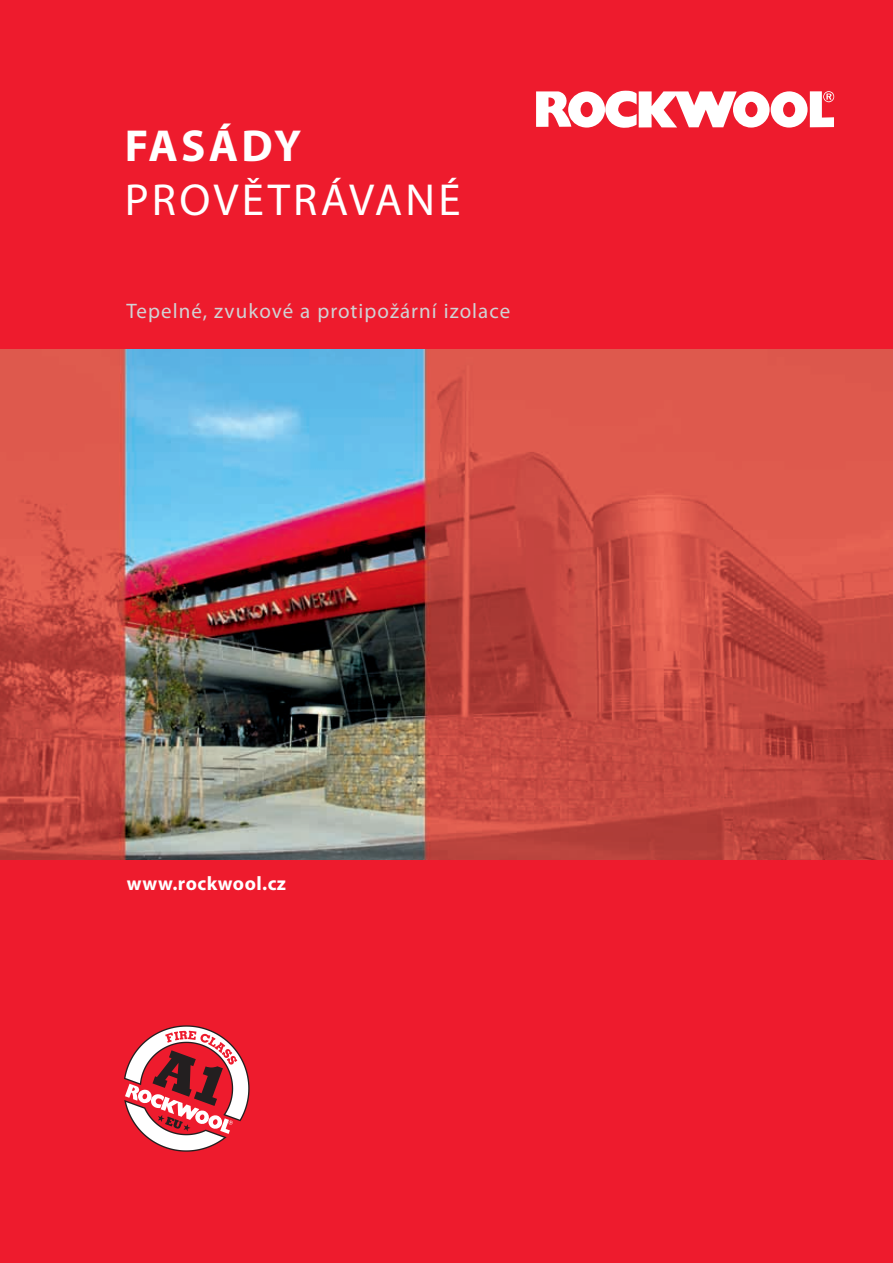
<style>
.page{position:relative;width:893px;height:1263px;background:#ee1b2d}
.page>*{position:absolute;margin:0;border:0;box-sizing:border-box;transform-origin:0 0}
.t1{font:45px "Myriad Pro";letter-spacing:.07em;color:#fff}
.t2{font:700 45px "Myriad Pro";letter-spacing:.07em;color:#fff}
.t3{font:21px "Myriad Pro";letter-spacing:.05em;color:#d1d2d4}
.t4{font:700 19.5px "Myriad Pro";letter-spacing:.025em;color:#fff}
</style>
<div class="page">
<svg style="left:536px;top:91px;width:298px;height:37px"></svg>
<img style="left:0;top:349px;width:893px;height:510px">
<svg style="left:124px;top:1025px;width:126px;height:127px"></svg>
<h1 class="t2" style="left:125px;top:116px;width:178px">FASÁDY</h1>
<h1 class="t1" style="left:125px;top:172px;width:337px">PROVĚTRÁVANÉ</h1>
<p class="t3" style="left:127px;top:298px;width:385px">Tepelné, zvukové a protipožární izolace</p>
<p class="t4" style="left:127px;top:870px;width:161px">www.rockwool.cz</p>
</div>
